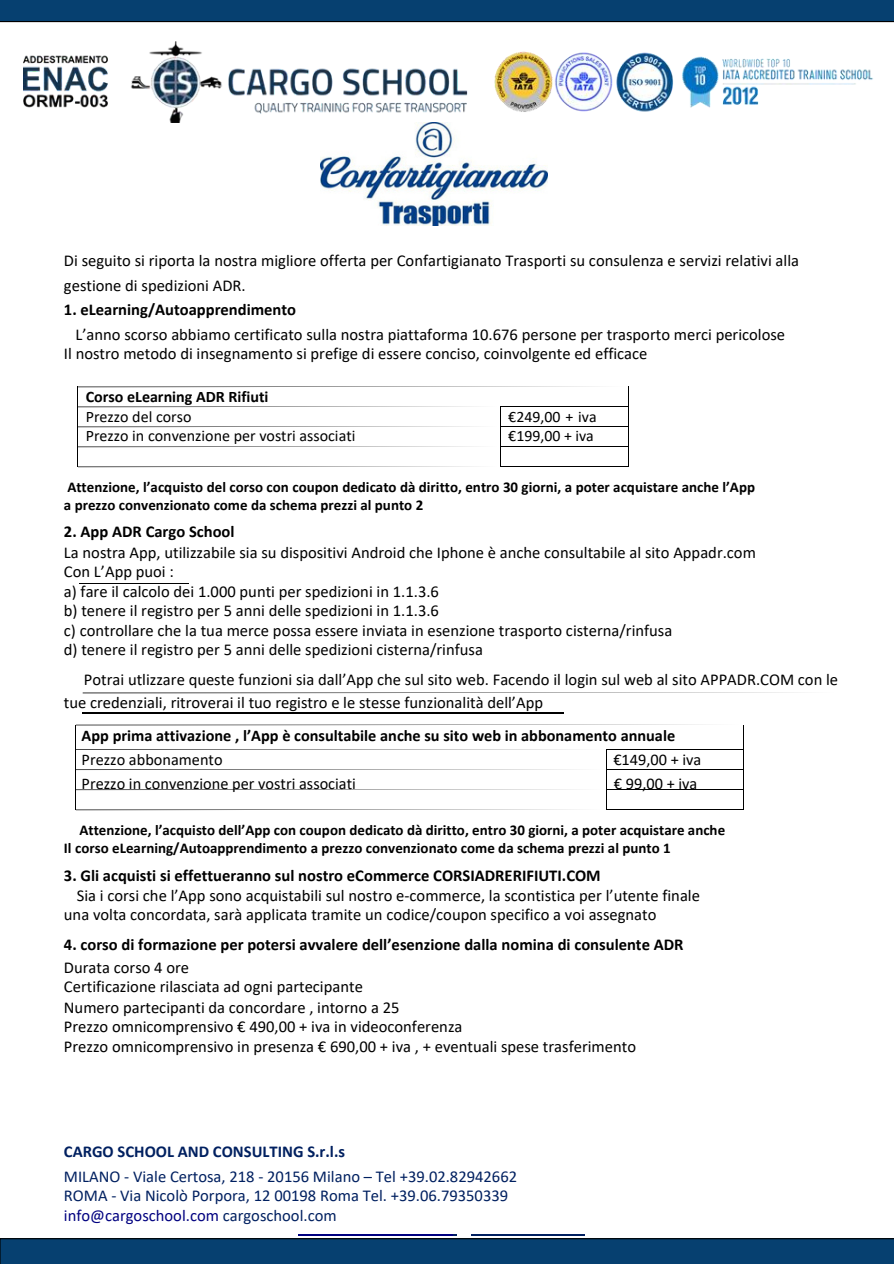
<style>
.page{position:relative;width:894px;height:1264px;background:#fff}
.page>*{position:absolute;margin:0;border:0;box-sizing:border-box;transform-origin:0 0}
.t1{font:16.5px "Calibri";color:#000}
.t2{font:700 16.5px "Calibri";color:#000}
.t3{font:16.5px "Calibri";color:#002060}
.t4{font:16.5px "Calibri";color:#000080}
.t5{font:700 16.5px "Calibri";color:#002060}
.t6{font:16.35px "Calibri";color:#000}
.t7{font:700 16.35px "Calibri";color:#000}
.t8{font:16.05px "Calibri";color:#000}
.t9{font:700 16.05px "Calibri";color:#000}
.t10{font:15.9px/19.2px "Calibri";color:#000}
.t11{font:700 15px/18px "Calibri";color:#000}
.s1{color:#002060}
</style>
<div class="page">
<img style="left:23px;top:41px;width:850px;height:81px">
<img style="left:320px;top:122px;width:227px;height:104px">
<hr style="left:79px;top:582px;width:109px;height:1px;background:#000">
<svg style="left:77px;top:386px;width:551px;height:81px"></svg>
<div style="left:0;top:0;width:893px;height:22px;background:#064070"></div>
<svg style="left:0;top:1234px;width:893px;height:29px"></svg>
<svg style="left:83px;top:692px;width:715px;height:1px"></svg>
<hr style="left:83px;top:712px;width:481px;height:1px;background:#000">
<svg style="left:75px;top:724px;width:668px;height:86px"></svg>
<p class="t1" style="left:64px;top:254px;width:736px">Di seguito si riporta la nostra migliore offerta per Confartigianato Trasporti su consulenza e servizi relativi alla</p>
<p class="t1" style="left:64px;top:279px;width:183px">gestione di spedizioni ADR.</p>
<p class="t2" style="left:64px;top:302px;width:233px">1. eLearning/Autoapprendimento</p>
<p class="t1" style="left:75px;top:327px;width:711px">L’anno scorso abbiamo certificato sulla nostra piattaforma 10.676 persone per trasporto merci pericolose</p>
<p class="t1" style="left:64px;top:346px;width:585px">Il nostro metodo di insegnamento si prefige di essere conciso, coinvolgente ed efficace</p>
<h1 class="t9" style="left:86px;top:390px;width:184px">Corso eLearning ADR Rifiuti</h1>
<p class="t8" style="left:86px;top:410px;width:107px">Prezzo del corso</p>
<p class="t8" style="left:86px;top:429px;width:271px">Prezzo in convenzione per vostri associati</p>
<p class="t10" style="left:508px;top:409px;width:90px">€249,00 + iva €199,00 + iva</p>
<p class="t11" style="left:64px;top:479px;width:692px">Attenzione, l’acquisto del corso con coupon dedicato dà diritto, entro 30 giorni, a poter acquistare anche l’App a prezzo convenzionato come da schema prezzi al punto 2</p>
<p class="t2" style="left:64px;top:525px;width:172px">2. App ADR Cargo School</p>
<p class="t1" style="left:64px;top:545px;width:693px">La nostra App, utilizzabile sia su dispositivi Android che Iphone è anche consultabile al sito Appadr.com</p>
<p class="t1" style="left:64px;top:564px;width:111px">Con L’App puoi :</p>
<p class="t1" style="left:64px;top:584px;width:376px">a) fare il calcolo dei 1.000 punti per spedizioni in 1.1.3.6</p>
<p class="t1" style="left:64px;top:603px;width:376px">b) tenere il registro per 5 anni delle spedizioni in 1.1.3.6</p>
<p class="t1" style="left:64px;top:624px;width:609px">c) controllare che la tua merce possa essere inviata in esenzione trasporto cisterna/rinfusa</p>
<p class="t1" style="left:64px;top:643px;width:420px">d) tenere il registro per 5 anni delle spedizioni cisterna/rinfusa</p>
<p class="t1" style="left:84px;top:672px;width:755px">Potrai utlizzare queste funzioni sia dall’App che sul sito web. Facendo il login sul web al sito APPADR.COM con le</p>
<p class="t1" style="left:64px;top:696px;width:480px">tue credenziali, ritroverai il tuo registro e le stesse funzionalità dell’App</p>
<p class="t7" style="left:82px;top:728px;width:595px">App prima attivazione , l’App è consultabile anche su sito web in abbonamento annuale</p>
<p class="t6" style="left:82px;top:752px;width:142px">Prezzo abbonamento</p>
<p class="t6" style="left:613px;top:752px;width:89px">€149,00 + iva</p>
<p class="t6" style="left:82px;top:777px;width:276px">Prezzo in convenzione per vostri associati</p>
<p class="t6" style="left:613px;top:777px;width:85px">€ 99,00 + iva</p>
<p class="t11" style="left:64px;top:822px;width:662px;text-indent:16px">Attenzione, l’acquisto dell’App con coupon dedicato dà diritto, entro 30 giorni, a poter acquistare anche<br>Il corso eLearning/Autoapprendimento a prezzo convenzionato come da schema prezzi al punto 1</p>
<p class="t2" style="left:64px;top:868px;width:538px">3. Gli acquisti si effettueranno sul nostro eCommerce CORSIADRERIFIUTI.COM</p>
<p class="t1" style="left:77px;top:888px;width:624px">Sia i corsi che l’App sono acquistabili sul nostro e-commerce, la scontistica per l’utente finale</p>
<p class="t1" style="left:64px;top:908px;width:594px">una volta concordata, sarà applicata tramite un codice/coupon specifico a voi assegnato</p>
<p class="t2" style="left:64px;top:937px;width:621px">4. corso di formazione per potersi avvalere dell’esenzione dalla nomina di consulente ADR</p>
<p class="t1" style="left:64px;top:960px;width:127px">Durata corso 4 ore</p>
<p class="t1" style="left:64px;top:980px;width:300px">Certificazione rilasciata ad ogni partecipante</p>
<p class="t1" style="left:64px;top:1000px;width:337px">Numero partecipanti da concordare , intorno a 25</p>
<p class="t1" style="left:64px;top:1019px;width:400px">Prezzo omnicomprensivo € 490,00 + iva in videoconferenza</p>
<p class="t1" style="left:64px;top:1039px;width:573px">Prezzo omnicomprensivo in presenza € 690,00 + iva , + eventuali spese trasferimento</p>
<p class="t5" style="left:64px;top:1144px;width:282px">CARGO SCHOOL AND CONSULTING S.r.l.s</p>
<p class="t3" style="left:64px;top:1169px;width:454px">MILANO - Viale Certosa, 218 - 20156 Milano – Tel +39.02.82942662</p>
<h1 class="t3" style="left:64px;top:1188px;width:445px">ROMA - Via Nicolò Porpora, 12 00198 Roma Tel. +39.06.79350339</h1>
<p class="t4" style="left:64px;top:1208px;width:274px">info@cargoschool.com <span class="s1">cargoschool.com</span></p>
</div>
